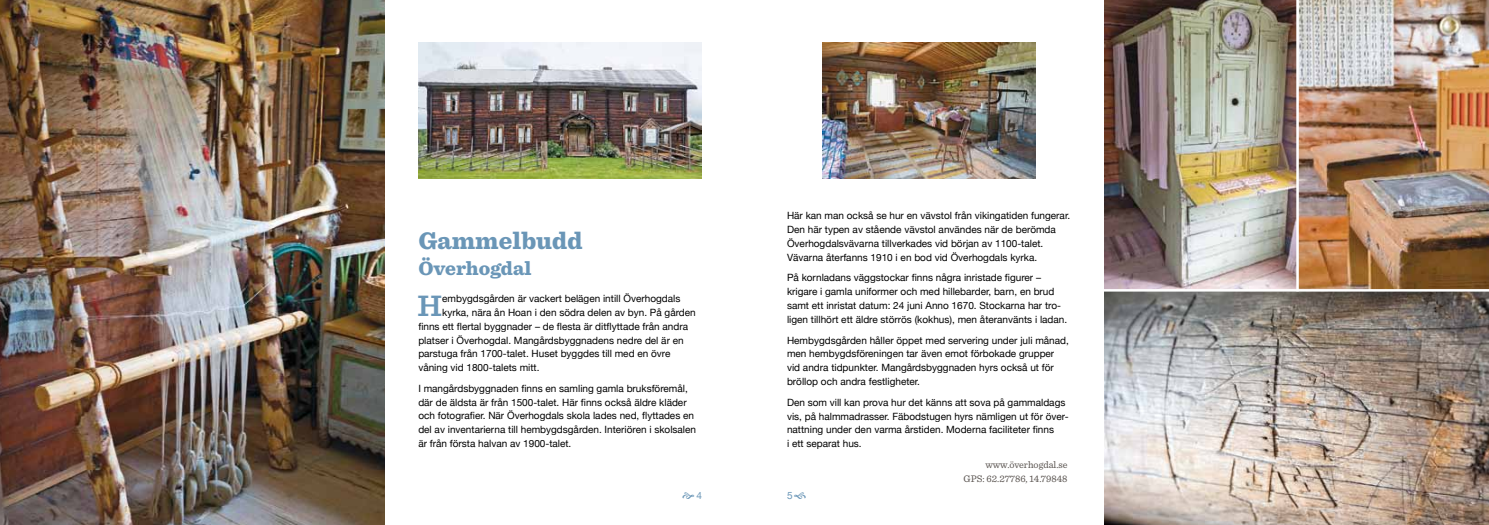
<style>
.page{position:relative;width:1489px;height:525px;background:#fff}
.page>*{position:absolute;margin:0;border:0;box-sizing:border-box;transform-origin:0 0}
.t1{font:600 30.88px "Sentinel";color:#6a96b7}
.t2{font:900 25px "Sentinel";color:#6a96b7}
.t3{font:900 20px "Sentinel";color:#6a96b7}
.t4{font:10px/13.8px "Helvetica Neue";color:#000}
.t5{font:10px/13.8px "Sentinel";color:#57514d;text-align:right}
.t6{font:10px "Helvetica Neue";color:#6a96b7}
</style>
<div class="page">
<img style="left:1104px;top:291px;width:384px;height:233px">
<img style="left:1298px;top:0;width:190px;height:289px">
<img style="left:1104px;top:0;width:192px;height:289px">
<img style="left:0;top:0;width:384px;height:524px">
<img style="left:418px;top:43px;width:284px;height:135px">
<img style="left:822px;top:43px;width:213px;height:135px">
<h2 class="t2" style="left:418px;top:221px;width:166px">Gammelbudd</h2>
<h3 class="t3" style="left:418px;top:252px;width:115px">Överhogdal</h3>
<h1 class="t1" style="left:417px;top:282px;width:26px">H</h1>
<p class="t4" style="left:442px;top:291px;width:240px">embygdsgården är vackert belägen intill Överhogdals</p>
<p class="t4" style="left:442px;top:305px;width:255px">kyrka, nära ån Hoan i den södra delen av byn. På gården</p>
<p class="t4" style="left:418px;top:318px;width:271px">finns ett flertal byggnader – de flesta är ditflyttade från andra</p>
<p class="t4" style="left:418px;top:332px;width:267px">platser i Överhogdal. Mangårdsbyggnadens nedre del är en</p>
<p class="t4" style="left:418px;top:346px;width:253px">parstuga från 1700-talet. Huset byggdes till med en övre</p>
<p class="t4" style="left:418px;top:360px;width:123px">våning vid 1800-talets mitt.</p>
<p class="t4" style="left:418px;top:380px;width:279px">I mangårdsbyggnaden finns en samling gamla bruksföremål, där de äldsta är från 1500-talet. Här finns också äldre kläder och fotografier. När Överhogdals skola lades ned, flyttades en del av inventarierna till hembygdsgården. Interiören i skolsalen är från första halvan av 1900-talet.</p>
<p class="t4" style="left:787px;top:208px;width:285px">Här kan man också se hur en vävstol från vikingatiden fungerar.<br>Den här typen av stående vävstol användes när de berömda Överhogdalsvävarna tillverkades vid början av 1100-talet.<br>Vävarna återfanns 1910 i en bod vid Överhogdals kyrka.</p>
<p class="t4" style="left:787px;top:270px;width:282px">På kornladans väggstockar finns några inristade figurer – krigare i gamla uniformer och med hillebarder, barn, en brud samt ett inristat datum: 24 juni Anno 1670. Stockarna har tro&shy;ligen tillhört ett äldre störrös (kokhus), men återanvänts i ladan.</p>
<p class="t4" style="left:787px;top:332px;width:283px">Hembygdsgården håller öppet med servering under juli månad, men hembygdsföreningen tar även emot förbokade grupper vid andra tidpunkter. Mangårdsbyggnaden hyrs också ut för bröllop och andra festligheter.</p>
<p class="t4" style="left:787px;top:394px;width:282px">Den som vill kan prova hur det känns att sova på gammaldags vis, på halmmadrasser. Fäbodstugen hyrs nämligen ut för över&shy;nattning under den varma årstiden. Moderna faciliteter finns<br>i ett separat hus.</p>
<p class="t5" style="left:963px;top:457px;width:106px">www.överhogdal.se<br>GPS: 62.27786, 14.79848</p>
<p class="t6" style="left:696px;top:487px;width:7px">4</p>
<p class="t6" style="left:787px;top:487px;width:7px">5</p>
</div>
